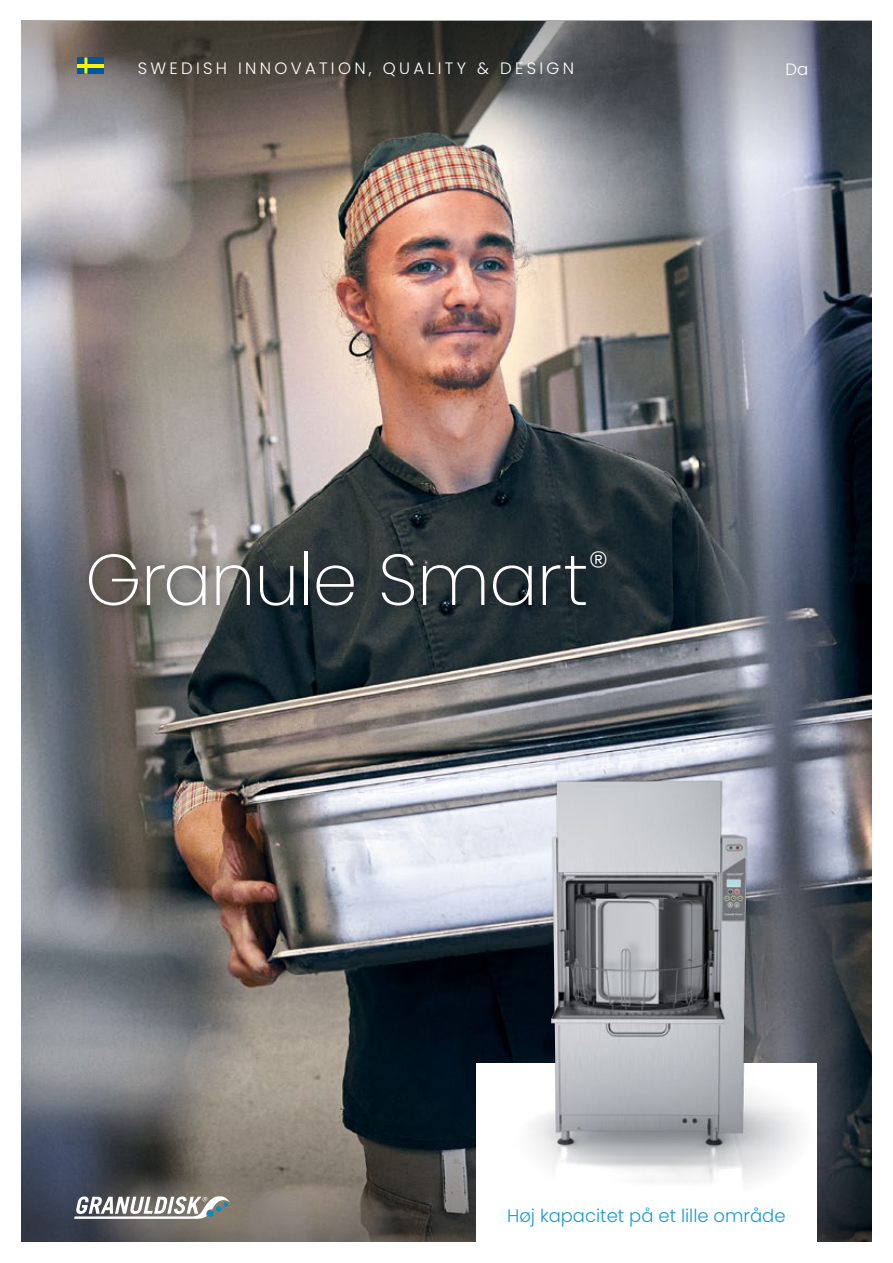
<style>
.page{position:relative;width:893px;height:1263px;background:#fff}
.page>*{position:absolute;margin:0;border:0;box-sizing:border-box;transform-origin:0 0}
.t1{font:200 72px "Poppins";letter-spacing:-.01em;color:#fff}
.t2{font:300 18px "Poppins";color:#1c9ad6}
.t3{font:300 16.5px "Poppins";letter-spacing:.2em;color:#fff}
</style>
<div class="page">
<img style="left:21px;top:193px;width:851px;height:800px">
<svg style="left:21px;top:993px;width:851px;height:249px;background:#606160"></svg>
<img style="left:21px;top:21px;width:851px;height:172px">
<div style="left:476px;top:1063px;width:340px;height:200px;background:#fff"></div>
<div style="left:75px;top:538px;width:545px;height:81px;background:#000;opacity:.26"></div>
<svg style="left:74px;top:1196px;width:156px;height:23px"></svg>
<div style="left:207px;top:1210px;width:7px;height:7px;background:#008fbe;border-radius:50%"></div>
<div style="left:77px;top:58px;width:26px;height:16px;background:#00589b"></div>
<hr style="left:77px;top:64px;width:26px;height:3px;background:#fff200">
<hr style="left:84px;top:58px;width:3px;height:16px;background:#fff200">
<img style="left:448px;top:739px;width:405px;height:470px">
<img style="left:551px;top:781px;width:196px;height:365px">
<p class="t3" style="left:138px;top:59px;width:438px">SWEDISH INNOVATION, QUALITY &amp; DESIGN</p>
<p class="t3" style="left:785px;top:59px;width:24px">Da</p>
<h1 class="t1" style="left:85px;top:538px;width:525px">Granule Smart<sup>®</sup></h1>
<p class="t2" style="left:507px;top:1205px;width:280px">Høj kapacitet på et lille område</p>
</div>
